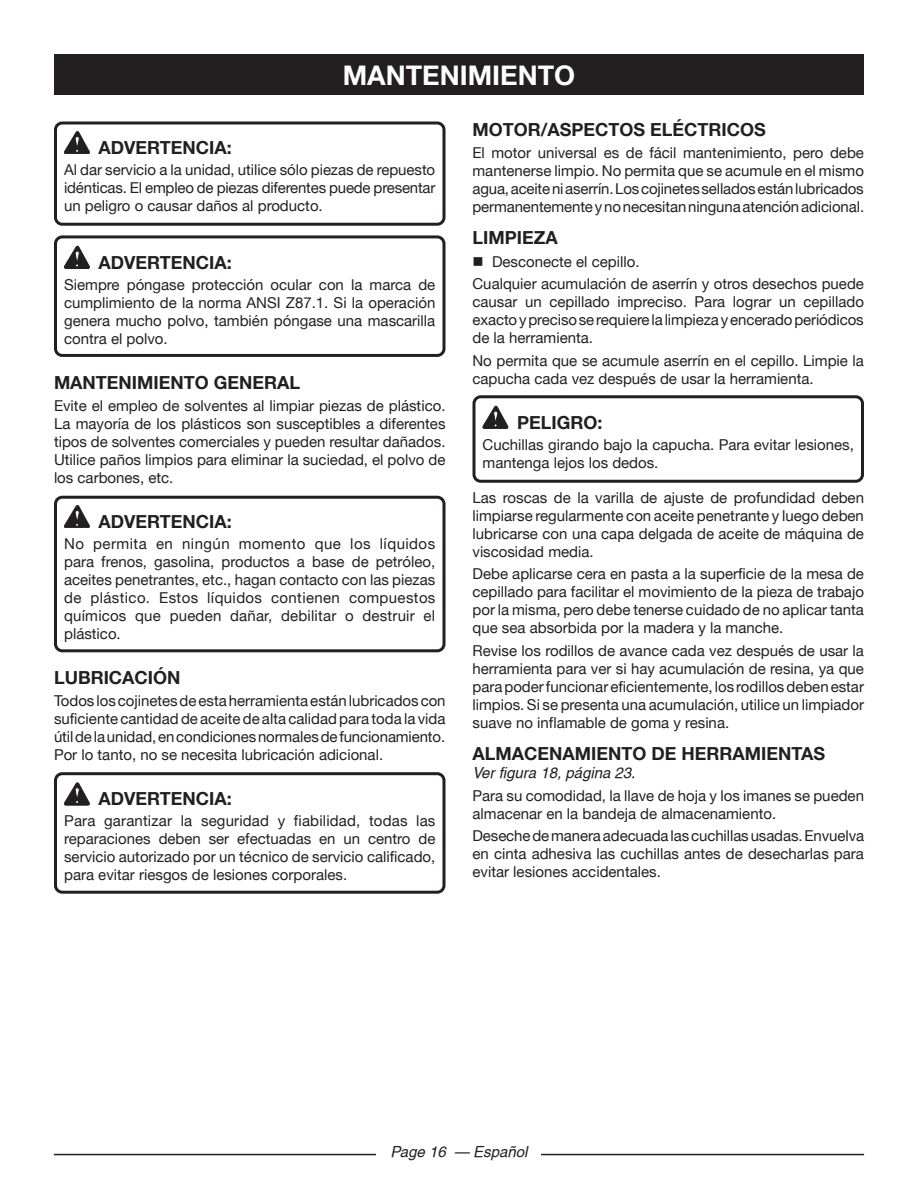
<style>
.page{position:relative;width:918px;height:1188px;background:#fff}
.page>*{position:absolute;margin:0;border:0;box-sizing:border-box;transform-origin:0 0}
.HEADING{font:700 27px "Helvetica Neue";color:#fff}
.Heading_2{font:700 18px "Helvetica Neue";color:#231f20}
.Warning{font:700 18px "Helvetica Neue";color:#231f20}
.Heading_2_no_space{font:700 18px "Helvetica Neue";color:#231f20}
.Body_text{font:15px/18px "Helvetica Neue";color:#231f20;text-align:justify}
.Warning_Text{font:15px/18px "Helvetica Neue";color:#231f20;text-align:justify}
.See_figure{font:italic 15px "Helvetica";color:#231f20}
.bullets{font:15px "Helvetica Neue";color:#231f20}
</style>
<div class="page">
<hr style="left:54px;top:1154px;width:810px;height:1px;background:#231f20">
<div style="left:377px;top:1142px;width:164px;height:19px;background:#fff"></div>
<svg style="left:64px;top:131px;width:26px;height:23px"></svg>
<svg style="left:64px;top:246px;width:26px;height:23px"></svg>
<svg style="left:64px;top:505px;width:26px;height:23px"></svg>
<svg style="left:64px;top:783px;width:26px;height:22px"></svg>
<svg style="left:483px;top:406px;width:25px;height:23px"></svg>
<div style="left:54px;top:54px;width:810px;height:40px;background:#231f20"></div>
<div style="left:54px;top:122px;width:392px;height:104px;border:3px solid #231f20;border-radius:7px"></div>
<div style="left:54px;top:235px;width:392px;height:122px;border:3px solid #231f20;border-radius:7px"></div>
<div style="left:54px;top:496px;width:392px;height:156px;border:3px solid #231f20;border-radius:7px"></div>
<div style="left:54px;top:772px;width:392px;height:122px;border:3px solid #231f20;border-radius:7px"></div>
<div style="left:472px;top:395px;width:392px;height:88px;border:3px solid #231f20;border-radius:7px"></div>
<p class="HEADING" style="left:343px;top:58px;width:234px">MANTENIMIENTO</p>
<p class="Warning" style="left:99px;top:136px;width:135px">ADVERTENCIA:</p>
<p class="Warning_Text" style="left:64px;top:160px;width:373px">Al dar servicio a la unidad, utilice sólo piezas de repuesto idénticas. El empleo de piezas diferentes puede presentar un peligro o causar daños al producto.</p>
<p class="Warning" style="left:99px;top:251px;width:135px">ADVERTENCIA:</p>
<p class="Warning_Text" style="left:64px;top:275px;width:373px">Siempre póngase protección ocular con la marca de cumplimiento de la norma ANSI Z87.1. Si la operación genera mucho polvo, también póngase una mascarilla contra el polvo.</p>
<p class="Heading_2" style="left:54px;top:371px;width:248px">MANTENIMIENTO GENERAL</p>
<p class="Body_text" style="left:54px;top:396px;width:393px">Evite el empleo de solventes al limpiar piezas de plástico.<br>La mayoría de los plásticos son susceptibles a diferentes tipos de solventes comerciales y pueden resultar dañados.<br>Utilice paños limpios para eliminar la suciedad, el polvo de los carbones, etc.</p>
<p class="Warning" style="left:99px;top:510px;width:135px">ADVERTENCIA:</p>
<p class="Warning_Text" style="left:64px;top:534px;width:373px">No permita en ningún momento que los líquidos para frenos, gasolina, productos a base de petróleo, aceites penetrantes, etc., hagan contacto con las piezas de plástico. Estos líquidos contienen compuestos químicos que pueden dañar, debilitar o destruir el plástico.</p>
<p class="Heading_2" style="left:54px;top:666px;width:128px">LUBRICACIÓN</p>
<p class="Body_text" style="left:54px;top:692px;width:393px">Todos los cojinetes de esta herramienta están lubricados con suficiente cantidad de aceite de alta calidad para toda la vida útil de la unidad, en condiciones normales de funcionamiento.<br>Por lo tanto, no se necesita lubricación adicional.</p>
<p class="Warning" style="left:99px;top:788px;width:135px">ADVERTENCIA:</p>
<p class="Warning_Text" style="left:64px;top:812px;width:373px">Para garantizar la seguridad y fiabilidad, todas las reparaciones deben ser efectuadas en un centro de servicio autorizado por un técnico de servicio calificado, para evitar riesgos de lesiones corporales.</p>
<p class="Heading_2" style="left:472px;top:118px;width:295px">MOTOR/ASPECTOS ELÉCTRICOS</p>
<p class="Body_text" style="left:472px;top:144px;width:393px">El motor universal es de fácil mantenimiento, pero debe mantenerse limpio. No permita que se acumule en el mismo agua, aceite ni aserrín. Los cojinetes sellados están lubricados permanentemente y no necesitan ninguna atención adicional.</p>
<p class="Heading_2" style="left:472px;top:227px;width:87px">LIMPIEZA</p>
<p class="bullets" style="left:472px;top:252px;width:169px">■ Desconecte el cepillo.</p>
<p class="Body_text" style="left:472px;top:275px;width:393px">Cualquier acumulación de aserrín y otros desechos puede causar un cepillado impreciso. Para lograr un cepillado exacto y preciso se requiere la limpieza y encerado periódicos de la herramienta.</p>
<p class="Body_text" style="left:472px;top:351px;width:393px">No permita que se acumule aserrín en el cepillo. Limpie la capucha cada vez después de usar la herramienta.</p>
<p class="Warning" style="left:517px;top:411px;width:87px">PELIGRO:</p>
<p class="Warning_Text" style="left:483px;top:435px;width:373px">Cuchillas girando bajo la capucha. Para evitar lesiones, mantenga lejos los dedos.</p>
<p class="Body_text" style="left:472px;top:488px;width:393px">Las roscas de la varilla de ajuste de profundidad deben limpiarse regularmente con aceite penetrante y luego deben lubricarse con una capa delgada de aceite de máquina de viscosidad media.</p>
<p class="Body_text" style="left:472px;top:565px;width:393px">Debe aplicarse cera en pasta a la superficie de la mesa de cepillado para facilitar el movimiento de la pieza de trabajo por la misma, pero debe tenerse cuidado de no aplicar tanta que sea absorbida por la madera y la manche.</p>
<p class="Body_text" style="left:472px;top:641px;width:393px">Revise los rodillos de avance cada vez después de usar la herramienta para ver si hay acumulación de resina, ya que para poder funcionar eficientemente, los rodillos deben estar limpios. Si se presenta una acumulación, utilice un limpiador suave no inflamable de goma y resina.</p>
<p class="Heading_2_no_space" style="left:472px;top:743px;width:354px">ALMACENAMIENTO DE HERRAMIENTAS</p>
<p class="See_figure" style="left:472px;top:764px;width:164px">Ver figura 18, página 23.</p>
<p class="Body_text" style="left:472px;top:786px;width:393px">Para su comodidad, la llave de hoja y los imanes se pueden almacenar en la bandeja de almacenamiento.</p>
<p class="Body_text" style="left:472px;top:827px;width:393px">Deseche de manera adecuada las cuchillas usadas. Envuelva en cinta adhesiva las cuchillas antes de desecharlas para evitar lesiones accidentales.</p>
<p class="See_figure" style="left:391px;top:1143px;width:138px">Page 16 — Español</p>
</div>
